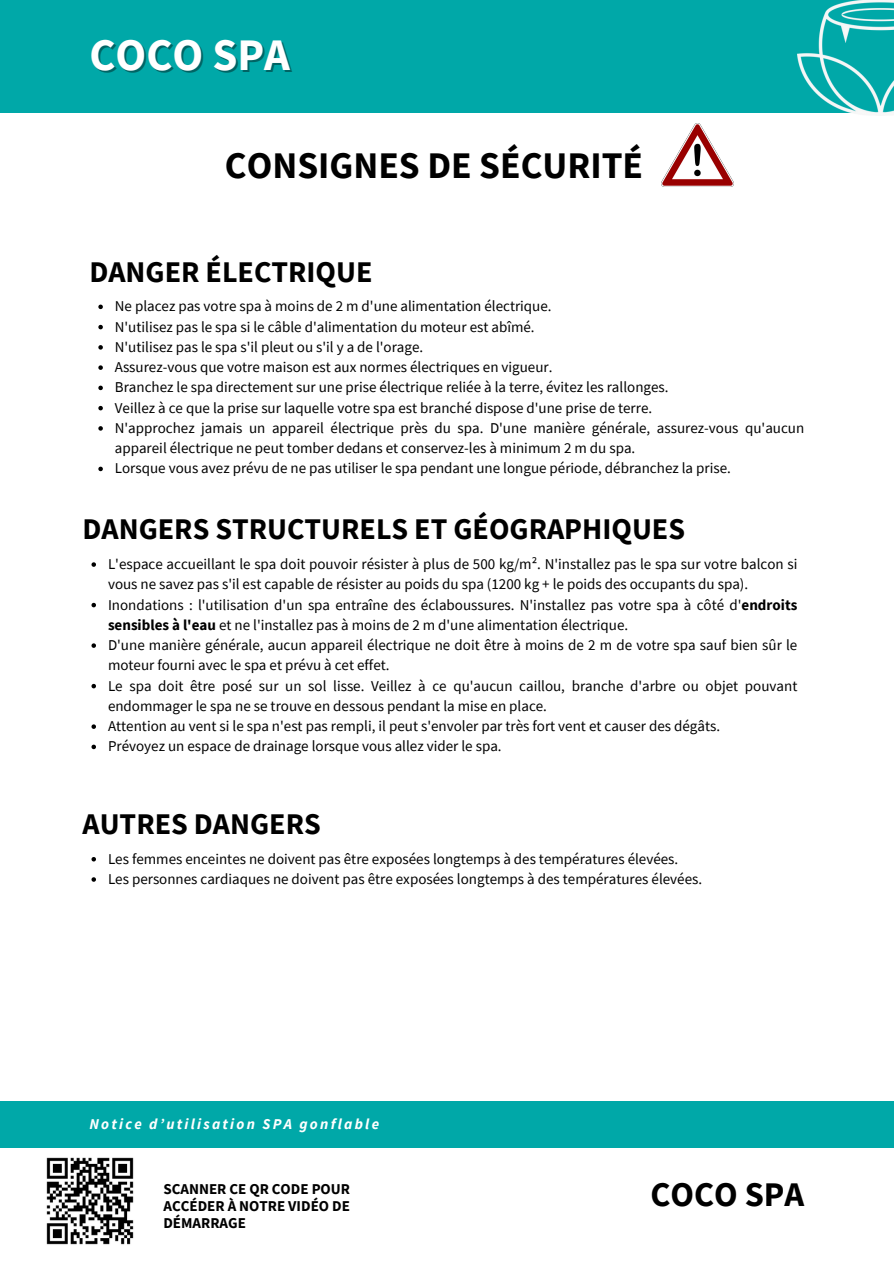
<style>
.page{position:relative;width:894px;height:1264px;background:#fff}
.page>*{position:absolute;margin:0;border:0;box-sizing:border-box;transform-origin:0 0}
.t1{font:700 45px "Source Sans Pro";color:#fff}
.t2{font:700 37.5px "Source Sans Pro";color:#000}
.t3{font:700 34.5px "Source Sans Pro";color:#000}
.t4{font:700 30px "Source Sans Pro";color:#000}
.t5{font:15px/20.2px "Source Sans Pro";color:#000}
.t6{font:italic 700 15px "Source Sans Pro";letter-spacing:.15em;color:#fff}
.t7{font:700 15px/16.8px "Source Sans Pro";color:#000;text-align:justify}
.s1{font-weight:700}
</style>
<div class="page">
<div style="left:0;top:0;width:893px;height:112px;background:#00a8a8"></div>
<img style="left:661px;top:124px;width:72px;height:63px">
<div style="left:0;top:1100px;width:893px;height:47px;background:#00a8a8"></div>
<img style="left:797px;top:0;width:96px;height:113px">
<svg style="left:91px;top:562px;width:5px;height:5px"></svg>
<svg style="left:91px;top:603px;width:5px;height:4px"></svg>
<svg style="left:91px;top:643px;width:5px;height:5px"></svg>
<svg style="left:91px;top:684px;width:5px;height:4px"></svg>
<svg style="left:91px;top:724px;width:5px;height:5px"></svg>
<svg style="left:91px;top:744px;width:5px;height:5px"></svg>
<svg style="left:91px;top:857px;width:5px;height:4px"></svg>
<svg style="left:91px;top:877px;width:5px;height:4px"></svg>
<svg style="left:98px;top:304px;width:5px;height:5px"></svg>
<svg style="left:98px;top:325px;width:5px;height:4px"></svg>
<svg style="left:98px;top:345px;width:5px;height:4px"></svg>
<svg style="left:98px;top:365px;width:5px;height:5px"></svg>
<svg style="left:98px;top:385px;width:5px;height:5px"></svg>
<svg style="left:98px;top:406px;width:5px;height:4px"></svg>
<svg style="left:98px;top:426px;width:5px;height:4px"></svg>
<svg style="left:98px;top:466px;width:5px;height:5px"></svg>
<img style="left:46px;top:1157px;width:88px;height:88px">
<p class="t1" style="left:89px;top:25px;width:202px">COCO SPA</p>
<h1 class="t2" style="left:225px;top:141px;width:419px">CONSIGNES DE SÉCURITÉ</h1>
<h3 class="t4" style="left:89px;top:252px;width:284px">DANGER ÉLECTRIQUE</h3>
<p class="t5" style="left:115px;top:296px;width:438px">Ne placez pas votre spa à moins de 2 m d'une alimentation électrique.</p>
<h3 class="t5" style="left:115px;top:316px;width:421px">N'utilisez pas le spa si le câble d'alimentation du moteur est abîmé.</h3>
<p class="t5" style="left:115px;top:336px;width:310px">N'utilisez pas le spa s'il pleut ou s'il y a de l'orage.</p>
<p class="t5" style="left:115px;top:356px;width:439px">Assurez-vous que votre maison est aux normes électriques en vigueur.</p>
<p class="t5" style="left:115px;top:377px;width:555px">Branchez le spa directement sur une prise électrique reliée à la terre, évitez les rallonges.</p>
<p class="t5" style="left:115px;top:397px;width:538px">Veillez à ce que la prise sur laquelle votre spa est branché dispose d'une prise de terre.</p>
<p class="t5" style="left:115px;top:417px;width:690px">N'approchez jamais un appareil électrique près du spa. D'une manière générale, assurez-vous qu'aucun appareil électrique ne peut tomber dedans et conservez-les à minimum 2 m du spa.</p>
<p class="t5" style="left:115px;top:458px;width:617px">Lorsque vous avez prévu de ne pas utiliser le spa pendant une longue période, débranchez la prise.</p>
<p class="t4" style="left:82px;top:510px;width:604px">DANGERS STRUCTURELS ET GÉOGRAPHIQUES</p>
<h2 class="t5" style="left:108px;top:553px;width:690px">L'espace accueillant le spa doit pouvoir résister à plus de 500 kg/m². N'installez pas le spa sur votre balcon si vous ne savez pas s'il est capable de résister au poids du spa (1200 kg + le poids des occupants du spa).</h2>
<h3 class="t5" style="left:108px;top:594px;width:690px">Inondations : l'utilisation d'un spa entraîne des éclaboussures. N'installez pas votre spa à côté d'<span class="s1">endroits sensibles à l'eau</span> et ne l'installez pas à moins de 2 m d'une alimentation électrique.</h3>
<p class="t5" style="left:108px;top:634px;width:690px">D'une manière générale, aucun appareil électrique ne doit être à moins de 2 m de votre spa sauf bien sûr le moteur fourni avec le spa et prévu à cet effet.</p>
<p class="t5" style="left:108px;top:675px;width:690px">Le spa doit être posé sur un sol lisse. Veillez à ce qu'aucun caillou, branche d'arbre ou objet pouvant endommager le spa ne se trouve en dessous pendant la mise en place.</p>
<p class="t5" style="left:108px;top:715px;width:613px">Attention au vent si le spa n'est pas rempli, il peut s'envoler par très fort vent et causer des dégâts.</p>
<p class="t5" style="left:108px;top:736px;width:395px">Prévoyez un espace de drainage lorsque vous allez vider le spa.</p>
<p class="t4" style="left:82px;top:804px;width:240px">AUTRES DANGERS</p>
<p class="t5" style="left:108px;top:848px;width:571px">Les femmes enceintes ne doivent pas être exposées longtemps à des températures élevées.</p>
<p class="t5" style="left:108px;top:868px;width:595px">Les personnes cardiaques ne doivent pas être exposées longtemps à des températures élevées.</p>
<p class="t6" style="left:89px;top:1114px;width:284px">USER MANUAL (MODEL NO.) | 2023</p>
<h5 class="t6" style="left:89px;top:1114px;width:291px">Notice d’utilisation SPA gonflable</h5>
<h4 class="t7" style="left:163px;top:1180px;width:188px">SCANNER CE QR CODE POUR ACCÉDER À NOTRE VIDÉO DE DÉMARRAGE</h4>
<p class="t3" style="left:650px;top:1171px;width:155px">COCO SPA</p>
</div>
